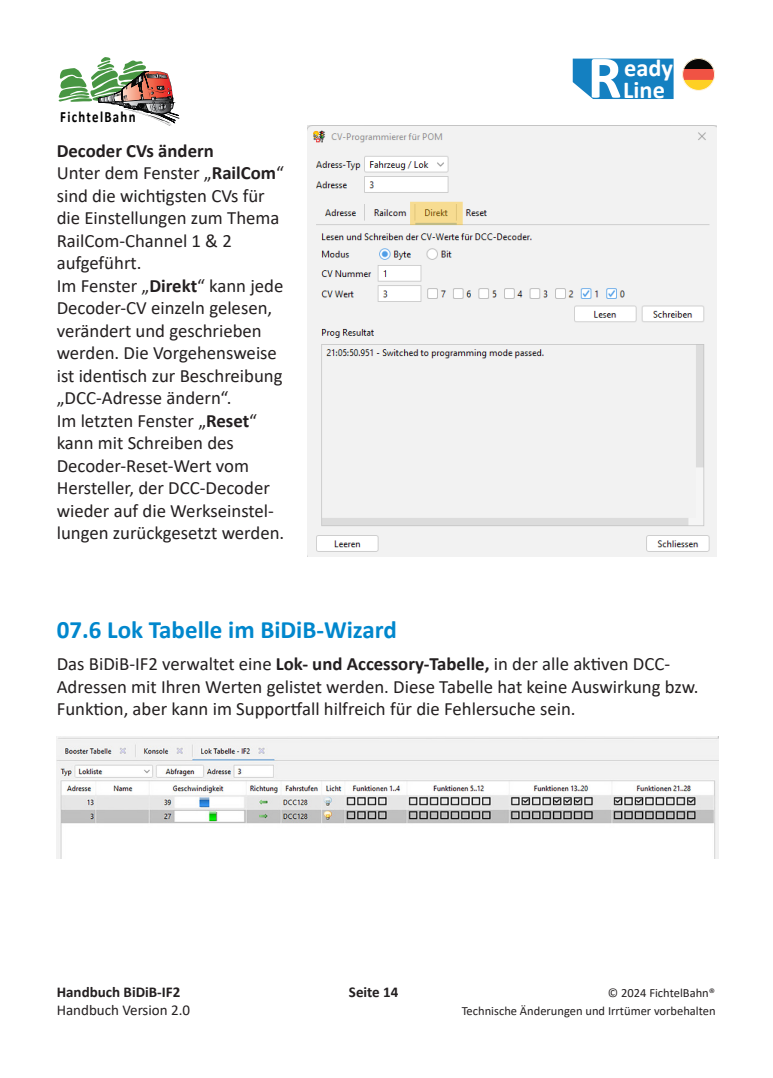
<style>
.page{position:relative;width:773px;height:1078px;background:#fff}
.page>*{position:absolute;margin:0;border:0;box-sizing:border-box;transform-origin:0 0}
.t1{font:700 60.75px "Calibri";color:#fff}
.Unterüberschrift{font:700 25px "Calibri";color:#0087cd}
.t2{font:700 24.25px "Calibri";color:#fff}
.t3{font:18.75px/22.5px "Calibri";color:#231f20}
.t4{font:700 18.75px "Calibri";color:#231f20}
.t5{font:700 15.75px "Calibri";letter-spacing:.1em;color:#000001;scale:.82 1}
.t6{font:700 15px "Calibri";color:#231f20}
.t7{font:15px "Calibri";color:#231f20}
.t8{font:12.5px "Calibri";color:#231f20}
.s1{font-weight:700}
</style>
<div class="page">
<svg style="left:58px;top:57px;width:121px;height:69px"></svg>
<svg style="left:682px;top:58px;width:33px;height:33px"></svg>
<div style="left:572px;top:59px;width:101px;height:40px;background:#1480c1"></div>
<img style="left:307px;top:126px;width:409px;height:430px">
<img style="left:57px;top:736px;width:661px;height:122px">
<p class="t5" style="left:60px;top:105px;width:93px">FichtelBahn</p>
<p class="t4" style="left:57px;top:137px;width:158px">Decoder CVs ändern</p>
<p class="t3" style="left:57px;top:161px;width:229px">Unter dem Fenster „<span class="s1">RailCom</span>“ sind die wichtigsten CVs für die Einstellungen zum Thema<br>RailCom-Channel 1 &amp; 2 aufgeführt.<br>Im Fenster „<span class="s1">Direkt</span>“ kann jede<br>Decoder-CV einzeln gelesen, verändert und geschrieben werden. Die Vorgehensweise ist identisch zur Beschreibung „DCC-Adresse ändern“.</p>
<p class="t3" style="left:57px;top:409px;width:229px">Im letzten Fenster „<span class="s1">Reset</span>“ kann mit Schreiben des<br>Decoder-Reset-Wert vom<br>Hersteller, der DCC-Decoder wieder auf die Werkseinstel&shy;lungen zurückgesetzt werden.</p>
<p class="Unterüberschrift" style="left:57px;top:612px;width:341px">07.6 Lok Tabelle im BiDiB-Wizard</p>
<h1 class="t1" style="left:587px;top:34px;width:36px">R</h1>
<p class="t2" style="left:624px;top:51px;width:50px">eady</p>
<p class="t2" style="left:623px;top:73px;width:43px">Line</p>
<p class="t3" style="left:57px;top:652px;width:643px">Das BiDiB-IF2 verwaltet eine <span class="s1">Lok- und Accessory-Tabelle,</span> in der alle aktiven DCC-<br>Adressen mit Ihren Werten gelistet werden. Diese Tabelle hat keine Auswirkung bzw.<br>Funktion, aber kann im Supportfall hilfreich für die Fehlersuche sein.</p>
<p class="t6" style="left:57px;top:981px;width:125px">Handbuch BiDiB-IF2</p>
<p class="t8" style="left:607px;top:983px;width:109px">© 2024 FichtelBahn®</p>
<p class="t7" style="left:57px;top:999px;width:135px">Handbuch Version 2.0</p>
<p class="t8" style="left:461px;top:1001px;width:255px">Technische Änderungen und Irrtümer vorbehalten</p>
<p class="t6" style="left:349px;top:981px;width:51px">Seite 14</p>
</div>
